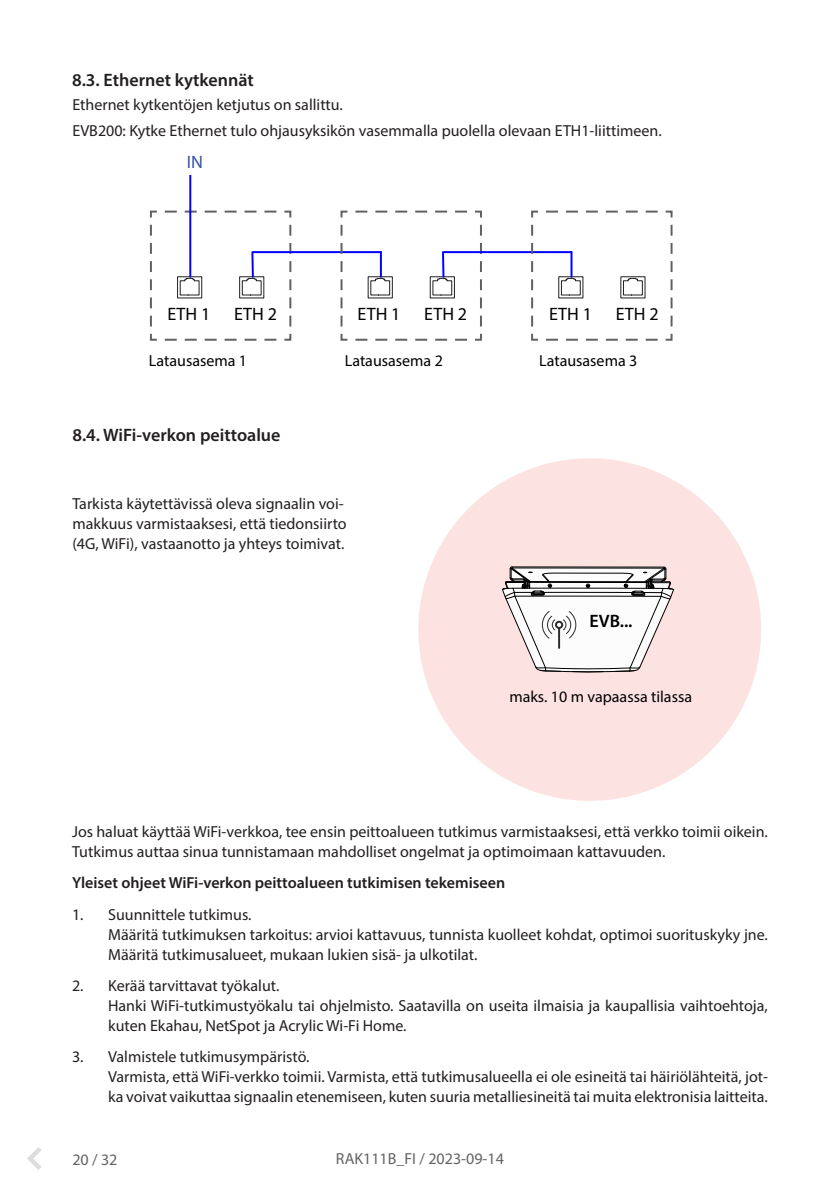
<style>
.page{position:relative;width:840px;height:1191px;background:#fff}
.page>*{position:absolute;margin:0;border:0;box-sizing:border-box;transform-origin:0 0}
.Heading_3{font:600 18px "Myriad Pro";color:#231f20}
.Body_text{font:18px "Myriad Pro";letter-spacing:.01em;color:#000}
.Body_text-2{font:600 18px "Myriad Pro";color:#000}
.Body_text-3{font:18px "Myriad Pro";color:#3651a3}
.Body_text-4{font:16px/20px "Myriad Pro";color:#231f20}
.Body_text-5{font:16px "Myriad Pro";color:#000}
.Body_text-6{font:600 16px "Myriad Pro";color:#231f20}
.t1{font:16px "Myriad Pro";color:#636366}
</style>
<div class="page">
<svg style="left:27px;top:1147px;width:15px;height:23px"></svg>
<hr style="left:189px;top:176px;width:2px;height:101px;background:#00f">
<svg style="left:149px;top:210px;width:524px;height:131px"></svg>
<hr style="left:570px;top:252px;width:2px;height:25px;background:#00f">
<div style="left:418px;top:458px;width:342px;height:343px;background:#fce2e0;border-radius:50%"></div>
<svg style="left:502px;top:566px;width:172px;height:106px"></svg>
<p class="Heading_3" style="left:72px;top:68px;width:183px">8.3. Ethernet kytkennät</p>
<p class="Body_text-4" style="left:72px;top:94px;width:272px">Ethernet kytkentöjen ketjutus on sallittu.</p>
<p class="Body_text-4" style="left:72px;top:120px;width:590px">EVB200: Kytke Ethernet tulo ohjausyksikön vasemmalla puolella olevaan ETH1-liittimeen.</p>
<p class="Body_text-3" style="left:187px;top:151px;width:18px">IN</p>
<p class="Body_text" style="left:167px;top:303px;width:44px">ETH 1</p>
<p class="Body_text" style="left:234px;top:303px;width:44px">ETH 2</p>
<p class="Body_text" style="left:357px;top:303px;width:44px">ETH 1</p>
<p class="Body_text" style="left:424px;top:303px;width:44px">ETH 2</p>
<p class="Body_text" style="left:549px;top:303px;width:44px">ETH 1</p>
<p class="Body_text" style="left:615px;top:303px;width:44px">ETH 2</p>
<p class="Body_text-5" style="left:149px;top:351px;width:100px">Latausasema 1</p>
<p class="Body_text-5" style="left:344px;top:351px;width:100px">Latausasema 2</p>
<p class="Body_text-5" style="left:539px;top:351px;width:100px">Latausasema 3</p>
<p class="Heading_3" style="left:72px;top:423px;width:209px">8.4. WiFi-verkon peittoalue</p>
<p class="Body_text-4" style="left:72px;top:493px;width:276px">Tarkista käytettävissä oleva signaalin voi&shy;makkuus varmistaaksesi, että tiedonsiirto (4G, WiFi), vastaanotto ja yhteys toimivat.</p>
<p class="Body_text-2" style="left:589px;top:609px;width:45px">EVB...</p>
<p class="Body_text-5" style="left:509px;top:686px;width:184px">maks. 10 m vapaassa tilassa</p>
<p class="Body_text-4" style="left:72px;top:821px;width:697px">Jos haluat käyttää WiFi-verkkoa, tee ensin peittoalueen tutkimus varmistaaksesi, että verkko toimii oikein.<br>Tutkimus auttaa sinua tunnistamaan mahdolliset ongelmat ja optimoimaan kattavuuden.</p>
<p class="Body_text-6" style="left:72px;top:872px;width:434px">Yleiset ohjeet WiFi-verkon peittoalueen tutkimisen tekemiseen</p>
<p class="Body_text-4" style="left:72px;top:904px;width:181px">1. Suunnittele tutkimus.</p>
<p class="Body_text-4" style="left:108px;top:924px;width:661px">Määritä tutkimuksen tarkoitus: arvioi kattavuus, tunnista kuolleet kohdat, optimoi suorituskyky jne.<br>Määritä tutkimusalueet, mukaan lukien sisä- ja ulkotilat.</p>
<p class="Body_text-4" style="left:72px;top:975px;width:209px">2. Kerää tarvittavat työkalut.</p>
<p class="Body_text-4" style="left:108px;top:995px;width:661px">Hanki WiFi-tutkimustyökalu tai ohjelmisto. Saatavilla on useita ilmaisia ja kaupallisia vaihtoehtoja, kuten Ekahau, NetSpot ja Acrylic Wi-Fi Home.</p>
<p class="Body_text-4" style="left:72px;top:1046px;width:239px">3. Valmistele tutkimusympäristö.</p>
<p class="Body_text-4" style="left:108px;top:1066px;width:661px">Varmista, että WiFi-verkko toimii. Varmista, että tutkimusalueella ei ole esineitä tai häiriölähteitä, jot&shy;ka voivat vaikuttaa signaalin etenemiseen, kuten suuria metalliesineitä tai muita elektronisia laitteita.</p>
<p class="t1" style="left:72px;top:1149px;width:47px">20 / 32</p>
<p class="t1" style="left:336px;top:1148px;width:169px">RAK111B_FI / 2023-09-14</p>
</div>
